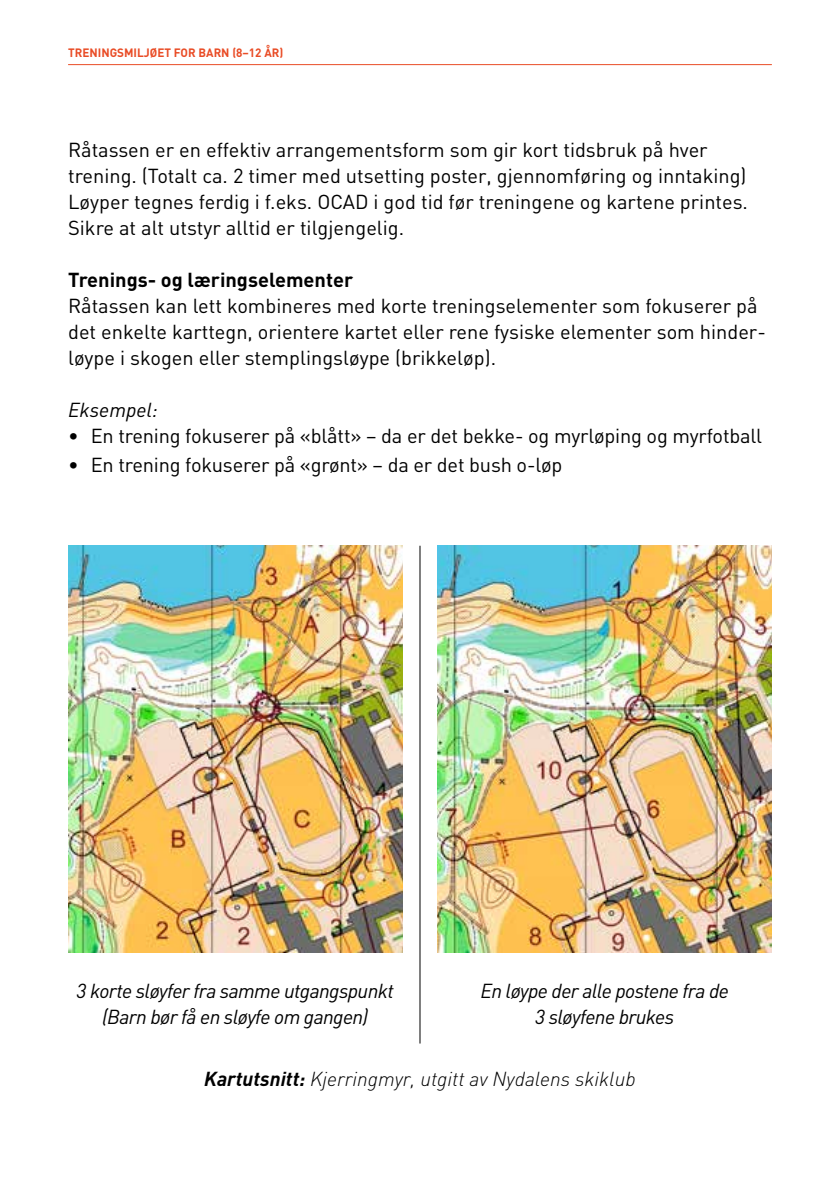
<style>
.page{position:relative;width:840px;height:1191px;background:#fff}
.page>*{position:absolute;margin:0;border:0;box-sizing:border-box;transform-origin:0 0}
.t1{font:20px/26px "DIN";color:#000}
.t2{font:italic 20px/26px "DIN";letter-spacing:-.03em;color:#000;text-align:center}
.t3{font:italic 300 20px "DIN";color:#000}
.t4{font:700 20px "DIN";color:#000}
.t5{font:italic 20px "DIN";color:#000}
.t6{font:700 12px "DIN";color:#e94c26}
.s1{font-weight:700}
</style>
<div class="page">
<img style="left:68px;top:546px;width:334px;height:407px">
<img style="left:437px;top:546px;width:334px;height:407px">
<hr style="left:68px;top:64px;width:703px;height:1px;background:#e94c26">
<hr style="left:419px;top:546px;width:1px;height:497px;background:#000">
<p class="t6" style="left:68px;top:45px;width:217px">TRENINGSMILJØET FOR BARN (8–12 ÅR)</p>
<p class="t1" style="left:68px;top:136px;width:681px">Råtassen er en effektiv arrangementsform som gir kort tidsbruk på hver trening. (Totalt ca. 2 timer med utsetting poster, gjennomføring og inntaking)<br>Løyper tegnes ferdig i f.eks. OCAD i god tid før treningene og kartene printes.<br>Sikre at alt utstyr alltid er tilgjengelig.</p>
<p class="t4" style="left:68px;top:266px;width:286px">Trenings- og læringselementer</p>
<p class="t1" style="left:68px;top:292px;width:699px">Råtassen kan lett kombineres med korte treningselementer som fokuserer på det enkelte karttegn, orientere kartet eller rene fysiske elementer som hinder&shy;løype i skogen eller stemplingsløype (brikkeløp).</p>
<p class="t5" style="left:68px;top:397px;width:91px">Eksempel:</p>
<p class="t1" style="left:68px;top:422px;width:695px">• En trening fokuserer på «blått» – da er det bekke- og myrløping og myrfotball</p>
<p class="t1" style="left:68px;top:451px;width:495px">• En trening fokuserer på «grønt» – da er det bush o-løp</p>
<p class="t2" style="left:77px;top:977px;width:318px">3 korte sløyfer fra samme utgangspunkt (Barn bør få en sløyfe om gangen)</p>
<p class="t2" style="left:480px;top:977px;width:250px">En løype der alle postene fra de<br>3 sløyfene brukes</p>
<p class="t3" style="left:204px;top:1066px;width:432px"><span class="s1">Kartutsnitt:</span> Kjerringmyr, utgitt av Nydalens skiklub</p>
</div>
